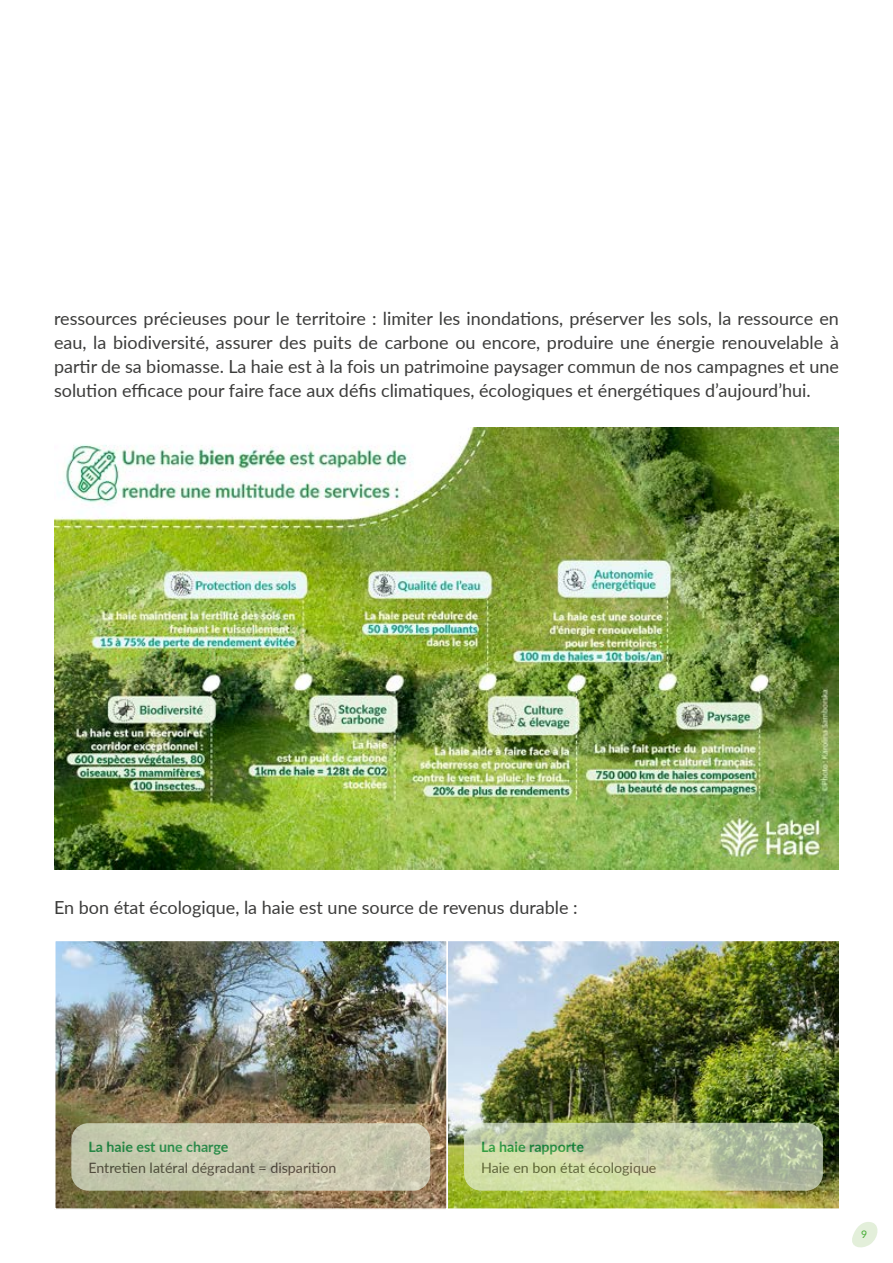
<style>
.page{position:relative;width:893px;height:1263px;background:#fff}
.page>*{position:absolute;margin:0;border:0;box-sizing:border-box;transform-origin:0 0}
.t1{font:18px/24px "Lato";color:#3c3c3b;text-align:justify}
.t2{font:14.25px "Lato";color:#3c3c3b}
.t3{font:700 14.25px "Lato";color:#009147}
.t4{font:10.5px "Lato";color:#45ac34}
</style>
<div class="page">
<svg style="left:852px;top:1222px;width:26px;height:26px"></svg>
<img style="left:54px;top:427px;width:785px;height:443px">
<img style="left:57px;top:943px;width:780px;height:264px">
<div style="left:54px;top:940px;width:394px;height:270px;border:2px solid #fff"></div>
<div style="left:446px;top:940px;width:394px;height:270px;border:2px solid #fff"></div>
<svg style="left:71px;top:1123px;width:359px;height:68px;background:#c7c7ae"></svg>
<svg style="left:464px;top:1123px;width:359px;height:68px;background:#c2cda5"></svg>
<p class="t1" style="left:54px;top:306px;width:786px">ressources précieuses pour le territoire : limiter les inondations, préserver les sols, la ressource en eau, la biodiversité, assurer des puits de carbone ou encore, produire une énergie renouvelable à partir de sa biomasse. La haie est à la fois un patrimoine paysager commun de nos campagnes et une solution efficace pour faire face aux défis climatiques, écologiques et énergétiques d’aujourd’hui.</p>
<p class="t1" style="left:54px;top:895px;width:525px">En bon état écologique, la haie est une source de revenus durable :</p>
<p class="t3" style="left:88px;top:1136px;width:142px">La haie est une charge</p>
<p class="t2" style="left:88px;top:1158px;width:250px">Entretien latéral dégradant = disparition</p>
<p class="t3" style="left:481px;top:1136px;width:105px">La haie rapporte</p>
<p class="t2" style="left:481px;top:1157px;width:177px">Haie en bon état écologique</p>
<p class="t4" style="left:861px;top:1227px;width:8px">9</p>
</div>
